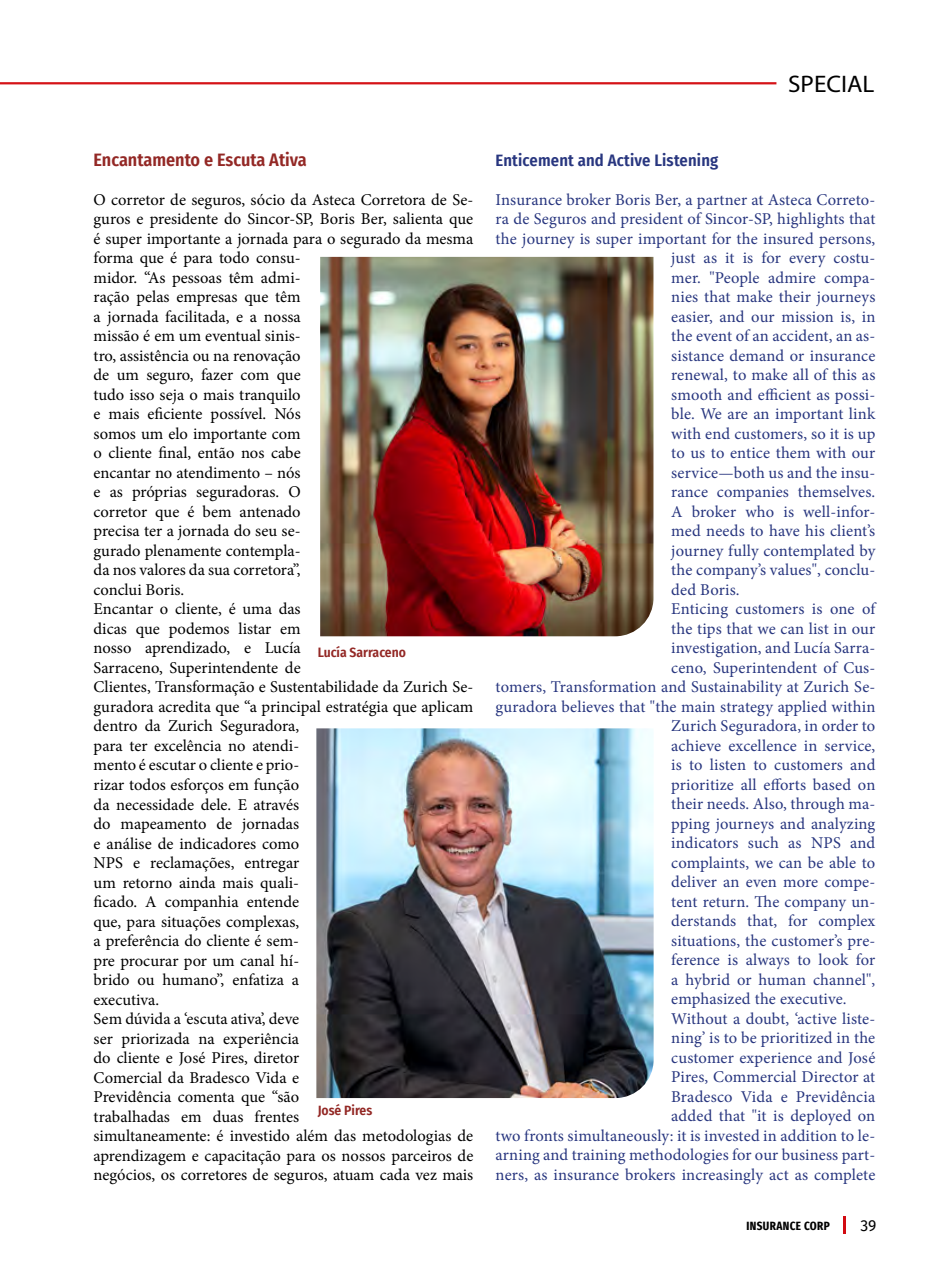
<style>
.page{position:relative;width:936px;height:1276px;background:#fff}
.page>*{position:absolute;margin:0;border:0;box-sizing:border-box;transform-origin:0 0}
.t1{font:24px "Myriad Pro";color:#000;scale:1.05 1}
.t2{font:600 18px "Fira Sans Condensed";color:#932825}
.t3{font:16.5px "Minion Pro";letter-spacing:.01em;color:#28367f}
.t4{font:16.5px/19.5px "Minion Pro";color:#000}
.t5{font:600 16.5px "Fira Sans Condensed";letter-spacing:.01em;color:#28367f}
.t6{font:15.75px "Fira Sans";color:#000}
.t7{font:600 13.5px "Fira Sans Condensed";color:#932825}
.t8{font:700 extra-condensed 12px "Fira Sans";letter-spacing:.03em;color:#000}
</style>
<div class="page">
<svg style="left:843px;top:1216px;width:2px;height:17px"></svg>
<hr style="left:0;top:82px;width:776px;height:2px;background:#d51317">
<img style="left:316px;top:728px;width:337px;height:370px">
<img style="left:320px;top:257px;width:333px;height:379px">
<h1 class="t1" style="left:788px;top:70px;width:84px">SPECIAL</h1>
<p class="t2" style="left:94px;top:145px;width:215px">Encantamento e Escuta Ativa</p>
<p class="t4" style="left:94px;top:190px;width:381px">O corretor de seguros, sócio da Asteca Corretora de Se&shy;guros e presidente do Sincor-SP, Boris Ber, salienta que é super importante a jornada para o segurado da mesma forma que é para todo consu-<br>midor. “As pessoas têm admi-<br>ração pelas empresas que têm<br>a jornada facilitada, e a nossa<br>missão é em um eventual sinis-<br>tro, assistência ou na renovação<br>de um seguro, fazer com que<br>tudo isso seja o mais tranquilo<br>e mais eficiente possível. Nós<br>somos um elo importante com<br>o cliente final, então nos cabe<br>encantar no atendimento – nós<br>e as próprias seguradoras. O<br>corretor que é bem antenado<br>precisa ter a jornada do seu se-<br>gurado plenamente contempla-<br>da nos valores da sua corretora”,<br>conclui Boris.<br>Encantar o cliente, é uma das<br>dicas que podemos listar em<br>nosso aprendizado, e Lucía<br>Sarraceno, Superintendente de<br>Clientes, Transformação e Sustentabilidade da Zurich Se&shy;guradora acredita que “a principal estratégia que aplicam dentro da Zurich Seguradora,<br>para ter excelência no atendi-<br>mento é escutar o cliente e prio-<br>rizar todos esforços em função<br>da necessidade dele. E através<br>do mapeamento de jornadas<br>e análise de indicadores como<br>NPS e reclamações, entregar<br>um retorno ainda mais quali-<br>ficado. A companhia entende<br>que, para situações complexas,<br>a preferência do cliente é sem-<br>pre procurar por um canal hí-<br>brido ou humano”, enfatiza a<br>executiva.<br>Sem dúvida a ‘escuta ativa’, deve<br>ser priorizada na experiência<br>do cliente e José Pires, diretor<br>Comercial da Bradesco Vida e<br>Previdência comenta que “são<br>trabalhadas em duas frentes<br>simultaneamente: é investido além das metodologias de aprendizagem e capacitação para os nossos parceiros de negócios, os corretores de seguros, atuam cada vez mais</p>
<p class="t7" style="left:317px;top:641px;width:90px">Lucía Sarraceno</p>
<p class="t7" style="left:317px;top:1099px;width:56px">José Pires</p>
<p class="t5" style="left:495px;top:146px;width:224px">Enticement and Active Listening</p>
<p class="t3" style="left:495px;top:188px;width:381px">Insurance broker Boris Ber, a partner at Asteca Correto-</p>
<p class="t3" style="left:495px;top:208px;width:381px">ra de Seguros and president of Sincor-SP, highlights that</p>
<p class="t3" style="left:495px;top:227px;width:381px">the journey is super important for the insured persons,</p>
<p class="t3" style="left:671px;top:247px;width:206px">just as it is for every costu-</p>
<p class="t3" style="left:671px;top:266px;width:205px">mer. "People admire compa-</p>
<p class="t3" style="left:671px;top:286px;width:206px">nies that make their journeys</p>
<p class="t3" style="left:671px;top:305px;width:206px">easier, and our mission is, in</p>
<p class="t3" style="left:671px;top:325px;width:206px">the event of an accident, an as-</p>
<p class="t3" style="left:671px;top:344px;width:205px">sistance demand or insurance</p>
<p class="t3" style="left:671px;top:364px;width:206px">renewal, to make all of this as</p>
<p class="t3" style="left:671px;top:383px;width:205px">smooth and efficient as possi-</p>
<p class="t3" style="left:671px;top:403px;width:205px">ble. We are an important link</p>
<p class="t3" style="left:671px;top:422px;width:206px">with end customers, so it is up</p>
<p class="t3" style="left:671px;top:442px;width:206px">to us to entice them with our</p>
<p class="t3" style="left:671px;top:461px;width:205px">service—both us and the insu-</p>
<p class="t3" style="left:671px;top:481px;width:205px">rance companies themselves.</p>
<p class="t3" style="left:671px;top:500px;width:206px">A broker who is well-infor-</p>
<p class="t3" style="left:671px;top:520px;width:206px">med needs to have his client’s</p>
<p class="t3" style="left:671px;top:539px;width:206px">journey fully contemplated by</p>
<p class="t3" style="left:671px;top:559px;width:206px">the company’s values", conclu-</p>
<p class="t3" style="left:671px;top:578px;width:70px">ded Boris.</p>
<p class="t3" style="left:671px;top:598px;width:205px">Enticing customers is one of</p>
<p class="t3" style="left:671px;top:617px;width:205px">the tips that we can list in our</p>
<p class="t3" style="left:671px;top:637px;width:206px">investigation, and Lucía Sarra-</p>
<p class="t3" style="left:671px;top:656px;width:206px">ceno, Superintendent of Cus-</p>
<p class="t3" style="left:495px;top:676px;width:381px">tomers, Transformation and Sustainability at Zurich Se-</p>
<p class="t3" style="left:495px;top:695px;width:381px">guradora believes that "the main strategy applied within</p>
<p class="t3" style="left:671px;top:715px;width:206px">Zurich Seguradora, in order to</p>
<p class="t3" style="left:671px;top:734px;width:206px">achieve excellence in service,</p>
<p class="t3" style="left:671px;top:754px;width:206px">is to listen to customers and</p>
<p class="t3" style="left:671px;top:773px;width:205px">prioritize all efforts based on</p>
<p class="t3" style="left:671px;top:793px;width:205px">their needs. Also, through ma-</p>
<p class="t3" style="left:671px;top:812px;width:206px">pping journeys and analyzing</p>
<p class="t3" style="left:671px;top:832px;width:206px">indicators such as NPS and</p>
<p class="t3" style="left:671px;top:851px;width:206px">complaints, we can be able to</p>
<p class="t3" style="left:671px;top:871px;width:206px">deliver an even more compe-</p>
<p class="t3" style="left:671px;top:890px;width:205px">tent return. The company un-</p>
<p class="t3" style="left:671px;top:910px;width:205px">derstands that, for complex</p>
<p class="t3" style="left:671px;top:929px;width:206px">situations, the customer’s pre-</p>
<p class="t3" style="left:671px;top:949px;width:206px">ference is always to look for</p>
<p class="t3" style="left:671px;top:968px;width:205px">a hybrid or human channel",</p>
<p class="t3" style="left:671px;top:988px;width:177px">emphasized the executive.</p>
<p class="t3" style="left:671px;top:1007px;width:205px">Without a doubt, ‘active liste-</p>
<p class="t3" style="left:671px;top:1027px;width:205px">ning’ is to be prioritized in the</p>
<p class="t3" style="left:671px;top:1046px;width:205px">customer experience and José</p>
<p class="t3" style="left:671px;top:1066px;width:205px">Pires, Commercial Director at</p>
<p class="t3" style="left:671px;top:1085px;width:205px">Bradesco Vida e Previdência</p>
<p class="t3" style="left:671px;top:1105px;width:205px">added that "it is deployed on</p>
<p class="t3" style="left:495px;top:1124px;width:381px">two fronts simultaneously: it is invested in addition to le-</p>
<p class="t3" style="left:495px;top:1144px;width:381px">arning and training methodologies for our business part-</p>
<p class="t3" style="left:495px;top:1163px;width:381px">ners, as insurance brokers increasingly act as complete</p>
<p class="t8" style="left:746px;top:1215px;width:85px">INSURANCE CORP</p>
<p class="t6" style="left:860px;top:1213px;width:17px">39</p>
</div>
